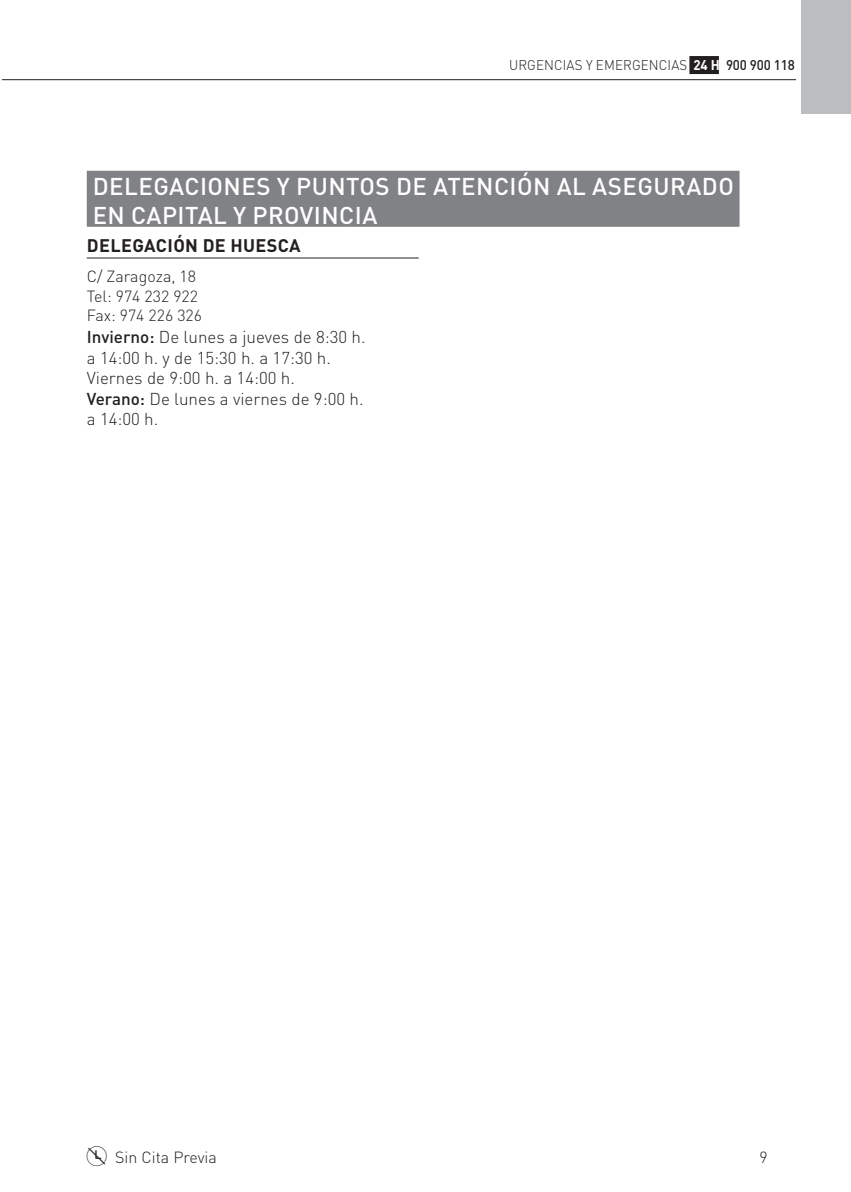
<style>
.page{position:relative;width:851px;height:1192px;background:#fff}
.page>*{position:absolute;margin:0;border:0;box-sizing:border-box;transform-origin:0 0}
.delegación{font:500 24px/28.8px "DIN Pro";letter-spacing:.02em;color:#fff}
._02_DELEGACIONES{font:700 18px "DIN Pro";letter-spacing:.02em;color:#231f20}
._01_HORARIO{font:300 17px/20.4px "DIN Pro";color:#231f20}
._02_DIRECCIÓN_DELEGACIONES{font:300 16px "DIN Pro";color:#231f20}
.t1{font:300 14px "DIN Pro";letter-spacing:.01em;color:#231f20;scale:.95 1}
.s1{font-weight:700;color:#fff}
.s2{font-weight:500}
</style>
<div class="page">
<hr style="left:2px;top:79px;width:793px;height:1px;background:#231f20">
<div style="left:689px;top:56px;width:29px;height:18px;background:#231f20"></div>
<hr style="left:87px;top:257px;width:331px;height:1px;background:#231f20">
<div style="left:87px;top:171px;width:652px;height:56px;background:#808285"></div>
<div style="left:801px;top:0;width:49px;height:114px;background:#bcbdc0"></div>
<p class="t1" style="left:509px;top:54px;width:302px">URGENCIAS Y EMERGENCIAS <span class="s1">24 H</span> <span class="s2">900 900 118</span></p>
<p class="delegación" style="left:93px;top:169px;width:642px">DELEGACIONES Y PUNTOS DE ATENCIÓN AL ASEGURADO<br>EN CAPITAL Y PROVINCIA</p>
<p class="_02_DELEGACIONES" style="left:87px;top:230px;width:215px">DELEGACIÓN DE HUESCA</p>
<p class="_02_DIRECCIÓN_DELEGACIONES" style="left:87px;top:264px;width:111px">C/ Zaragoza, 18</p>
<p class="_02_DIRECCIÓN_DELEGACIONES" style="left:87px;top:283px;width:113px">Tel: 974 232 922</p>
<p class="_02_DIRECCIÓN_DELEGACIONES" style="left:87px;top:302px;width:117px">Fax: 974 226 326</p>
<p class="_01_HORARIO" style="left:87px;top:325px;width:280px"><span class="s2">Invierno:</span> De lunes a jueves de 8:30 h. a 14:00 h. y de 15:30 h. a 17:30 h.<br>Viernes de 9:00 h. a 14:00 h.</p>
<p class="_01_HORARIO" style="left:87px;top:386px;width:278px"><span class="s2">Verano:</span> De lunes a viernes de 9:00 h. a 14:00 h.</p>
<p class="_02_DIRECCIÓN_DELEGACIONES" style="left:115px;top:1144px;width:103px">Sin Cita Previa</p>
<p class="_02_DIRECCIÓN_DELEGACIONES" style="left:759px;top:1144px;width:10px">9</p>
</div>
